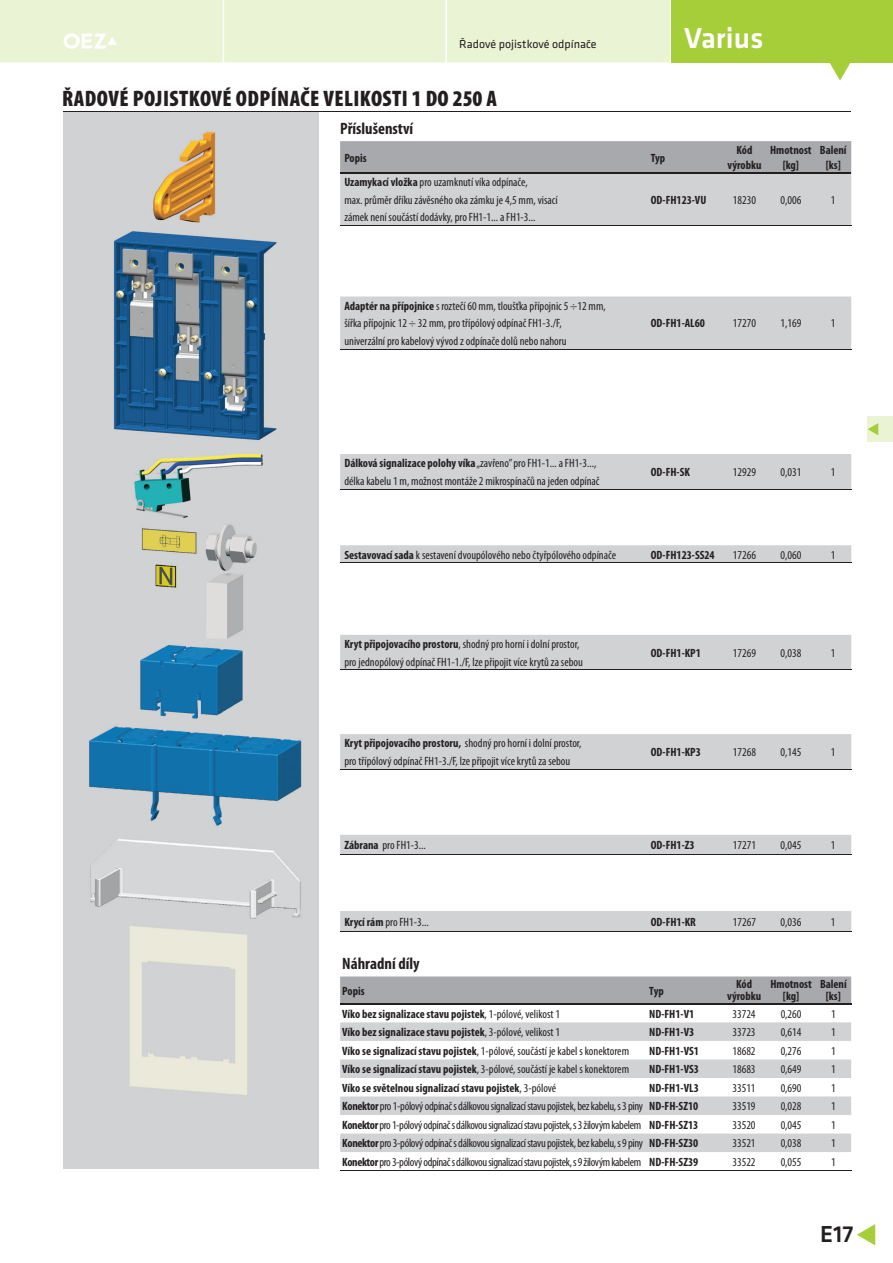
<style>
.page{position:relative;width:893px;height:1263px;background:#fff}
.page>*{position:absolute;margin:0;border:0;box-sizing:border-box;transform-origin:0 0}
.t1{font:500 30px "Klavika";color:#fff}
.t2{font:500 24px "Klavika";color:#231f20}
.t3{font:900 condensed 22.5px "Myriad Pro";letter-spacing:.02em;color:#231f20}
.t4{font:700 condensed 16.5px "Myriad Pro";color:#231f20}
.t5{font:condensed 12px/17.5px "Myriad Pro";color:#231f20}
.t6{font:700 condensed 12px/14.4px "Myriad Pro";color:#231f20;text-align:center}
.t7{font:condensed 12px "Myriad Pro";letter-spacing:-.025em;color:#231f20}
.t8{font:condensed 12px "Myriad Pro";letter-spacing:-.03em;color:#231f20}
.t9{font:12px "Klavika";color:#231f20}
.s1{font-weight:700}
.s2{font-weight:400}
</style>
<div class="page">
<div style="left:64px;top:111px;width:255px;height:1058px;background:#d1d2d4"></div>
<hr style="left:64px;top:111px;width:786px;height:1px;background:#231f20">
<div style="left:340px;top:141px;width:511px;height:31px;background:#a8a9ad"></div>
<svg style="left:340px;top:174px;width:511px;height:757px"></svg>
<hr style="left:340px;top:172px;width:426px;height:2px;background:#231f20">
<hr style="left:340px;top:225px;width:511px;height:1px;background:#231f20">
<hr style="left:340px;top:349px;width:511px;height:1px;background:#231f20">
<hr style="left:340px;top:489px;width:511px;height:1px;background:#231f20">
<hr style="left:340px;top:562px;width:511px;height:1px;background:#231f20">
<hr style="left:340px;top:669px;width:511px;height:1px;background:#231f20">
<hr style="left:340px;top:769px;width:511px;height:1px;background:#231f20">
<hr style="left:340px;top:854px;width:511px;height:1px;background:#231f20">
<hr style="left:340px;top:931px;width:511px;height:1px;background:#231f20">
<hr style="left:766px;top:172px;width:85px;height:2px;background:#231f20">
<img style="left:153px;top:131px;width:63px;height:92px">
<img style="left:134px;top:454px;width:129px;height:64px">
<img style="left:141px;top:524px;width:116px;height:115px">
<img style="left:140px;top:645px;width:103px;height:74px">
<img style="left:89px;top:726px;width:213px;height:100px">
<img style="left:90px;top:839px;width:211px;height:80px">
<img style="left:130px;top:926px;width:118px;height:169px">
<img style="left:113px;top:231px;width:164px;height:210px">
<div style="left:340px;top:977px;width:511px;height:26px;background:#a8a9ad"></div>
<svg style="left:340px;top:1022px;width:511px;height:130px;fill:#d1d2d4"></svg>
<hr style="left:340px;top:1170px;width:307px;height:1px;background:#231f20">
<hr style="left:340px;top:1003px;width:511px;height:2px;background:#231f20">
<hr style="left:647px;top:1170px;width:204px;height:1px;background:#231f20">
<svg style="left:857px;top:1224px;width:18px;height:21px"></svg>
<div style="left:671px;top:0;width:221px;height:62px;background:#a6ce39"></div>
<div style="left:0;top:0;width:670px;height:62px;background:#eaf3d4"></div>
<div style="left:867px;top:416px;width:25px;height:26px;background:#eaf3d4"></div>
<svg style="left:868px;top:423px;width:10px;height:12px"></svg>
<svg style="left:829px;top:62px;width:21px;height:19px"></svg>
<p class="t9" style="left:459px;top:37px;width:139px">Řadové pojistkové odpínače</p>
<h1 class="t1" style="left:684px;top:20px;width:81px">Varius</h1>
<h3 class="t3" style="left:62px;top:85px;width:436px">ŘADOVÉ POJISTKOVÉ ODPÍNAČE VELIKOSTI 1 DO 250 A</h3>
<h3 class="t4" style="left:340px;top:122px;width:75px">Příslušenství</h3>
<p class="t6" style="left:344px;top:151px;width:24px">Popis</p>
<p class="t6" style="left:650px;top:151px;width:16px">Typ</p>
<p class="t6" style="left:727px;top:144px;width:36px">Kód výrobku</p>
<p class="t6" style="left:770px;top:144px;width:43px">Hmotnost [kg]</p>
<p class="t6" style="left:819px;top:144px;width:28px">Balení [ks]</p>
<p class="t5" style="left:344px;top:174px;width:215px"><span class="s1">Uzamykací vložka</span> pro uzamknutí víka odpínače,<br>max. průměr dříku závěsného oka zámku je 4,5 mm, visací</p>
<p class="t6" style="left:650px;top:193px;width:57px">OD-FH123-VU</p>
<p class="t5" style="left:732px;top:192px;width:25px">18230</p>
<p class="t5" style="left:780px;top:192px;width:22px">0,006</p>
<p class="t5" style="left:831px;top:192px;width:6px">1</p>
<p class="t5" style="left:344px;top:209px;width:193px">zámek není součástí dodávky, pro FH1-1... a FH1-3...</p>
<p class="t5" style="left:344px;top:298px;width:263px"><span class="s1">Adaptér na přípojnice</span> s roztečí 60 mm, tloušťka přípojnic 5 ÷12 mm, šířka přípojnic 12 ÷ 32 mm, pro třípólový odpínač FH1-3./F,</p>
<p class="t5" style="left:344px;top:333px;width:224px">univerzální pro kabelový vývod z odpínače dolů nebo nahoru</p>
<p class="t5" style="left:344px;top:455px;width:254px"><span class="s1">Dálková signalizace polohy víka</span> „zavřeno” pro FH1-1... a FH1-3...,</p>
<p class="t5" style="left:344px;top:473px;width:257px">délka kabelu 1 m, možnost montáže 2 mikrospínačů na jeden odpínač</p>
<p class="t6" style="left:650px;top:317px;width:56px">OD-FH1-AL60</p>
<p class="t5" style="left:732px;top:315px;width:25px">17270</p>
<p class="t5" style="left:780px;top:315px;width:22px">1,169</p>
<p class="t5" style="left:831px;top:315px;width:6px">1</p>
<p class="t6" style="left:650px;top:466px;width:41px">OD-FH-SK</p>
<p class="t5" style="left:732px;top:464px;width:25px">12929</p>
<p class="t5" style="left:780px;top:464px;width:22px">0,031</p>
<p class="t5" style="left:831px;top:464px;width:6px">1</p>
<p class="t5" style="left:344px;top:547px;width:273px"><span class="s1">Sestavovací sada</span> k sestavení dvoupólového nebo čtyřpólového odpínače</p>
<p class="t6" style="left:650px;top:548px;width:65px">OD-FH123-SS24</p>
<p class="t5" style="left:732px;top:547px;width:25px">17266</p>
<p class="t5" style="left:780px;top:547px;width:22px">0,060</p>
<p class="t5" style="left:831px;top:547px;width:6px">1</p>
<p class="t5" style="left:344px;top:636px;width:236px"><span class="s1">Kryt připojovacího prostoru</span>, shodný pro horní i dolní prostor,</p>
<p class="t5" style="left:344px;top:654px;width:240px">pro jednopólový odpínač FH1-1./F, lze připojit více krytů za sebou</p>
<p class="t5" style="left:344px;top:735px;width:239px"><span class="s1">Kryt připojovacího prostoru,</span> shodný pro horní i dolní prostor,</p>
<p class="t5" style="left:344px;top:753px;width:227px">pro třípólový odpínač FH1-3./F, lze připojit více krytů za sebou</p>
<p class="t6" style="left:650px;top:646px;width:52px">OD-FH1-KP1</p>
<p class="t5" style="left:732px;top:645px;width:25px">17269</p>
<p class="t5" style="left:780px;top:645px;width:22px">0,038</p>
<p class="t5" style="left:831px;top:645px;width:6px">1</p>
<p class="t6" style="left:650px;top:746px;width:52px">OD-FH1-KP3</p>
<p class="t5" style="left:732px;top:744px;width:25px">17268</p>
<p class="t5" style="left:780px;top:744px;width:22px">0,145</p>
<p class="t5" style="left:831px;top:744px;width:6px">1</p>
<p class="t5" style="left:344px;top:837px;width:83px"><span class="s1">Zábrana</span> pro FH1-3...</p>
<p class="t6" style="left:650px;top:839px;width:45px">OD-FH1-Z3</p>
<p class="t5" style="left:732px;top:837px;width:25px">17271</p>
<p class="t5" style="left:780px;top:837px;width:22px">0,045</p>
<p class="t5" style="left:831px;top:837px;width:6px">1</p>
<p class="t5" style="left:344px;top:914px;width:86px"><span class="s1">Krycí rám</span> pro FH1-3...</p>
<p class="t6" style="left:650px;top:915px;width:47px">OD-FH1-KR</p>
<p class="t5" style="left:732px;top:914px;width:25px">17267</p>
<p class="t5" style="left:780px;top:914px;width:22px">0,036</p>
<p class="t5" style="left:831px;top:914px;width:6px">1</p>
<h3 class="t4" style="left:342px;top:957px;width:79px">Náhradní díly</h3>
<p class="t6" style="left:342px;top:984px;width:24px">Popis</p>
<p class="t6" style="left:649px;top:984px;width:16px">Typ</p>
<p class="t6" style="left:727px;top:978px;width:36px;line-height:12px">Kód výrobku</p>
<p class="t6" style="left:770px;top:978px;width:43px;line-height:12px">Hmotnost [kg]</p>
<p class="t6" style="left:820px;top:978px;width:28px;line-height:12px">Balení [ks]</p>
<p class="t6" style="left:342px;top:1007px;width:219px">Víko bez signalizace stavu pojistek<span class="s2">, 1-pólové, velikost 1</span></p>
<p class="t6" style="left:649px;top:1007px;width:46px">ND-FH1-V1</p>
<p class="t5" style="left:732px;top:1006px;width:25px">33724</p>
<p class="t5" style="left:780px;top:1006px;width:22px">0,260</p>
<p class="t5" style="left:831px;top:1006px;width:6px">1</p>
<p class="t6" style="left:342px;top:1026px;width:219px">Víko bez signalizace stavu pojistek<span class="s2">, 3-pólové, velikost 1</span></p>
<p class="t6" style="left:649px;top:1026px;width:46px">ND-FH1-V3</p>
<p class="t5" style="left:732px;top:1024px;width:25px">33723</p>
<p class="t5" style="left:780px;top:1024px;width:22px">0,614</p>
<p class="t5" style="left:831px;top:1024px;width:6px">1</p>
<p class="t5" style="left:342px;top:1043px;width:288px"><span class="s1">Víko se signalizací stavu pojistek</span>, 1-pólové, součástí je kabel s konektorem</p>
<p class="t6" style="left:649px;top:1044px;width:51px">ND-FH1-VS1</p>
<p class="t5" style="left:732px;top:1043px;width:25px">18682</p>
<p class="t5" style="left:780px;top:1043px;width:22px">0,276</p>
<p class="t5" style="left:831px;top:1043px;width:6px">1</p>
<p class="t5" style="left:342px;top:1061px;width:288px"><span class="s1">Víko se signalizací stavu pojistek</span>, 3-pólové, součástí je kabel s konektorem</p>
<p class="t6" style="left:649px;top:1063px;width:51px">ND-FH1-VS3</p>
<p class="t5" style="left:732px;top:1061px;width:25px">18683</p>
<p class="t5" style="left:780px;top:1061px;width:22px">0,649</p>
<p class="t5" style="left:831px;top:1061px;width:6px">1</p>
<p class="t6" style="left:342px;top:1081px;width:215px">Víko se světelnou signalizací stavu pojistek<span class="s2">, 3-pólové</span></p>
<p class="t6" style="left:649px;top:1081px;width:51px">ND-FH1-VL3</p>
<p class="t5" style="left:732px;top:1080px;width:25px">33511</p>
<p class="t5" style="left:780px;top:1080px;width:22px">0,690</p>
<p class="t5" style="left:831px;top:1080px;width:6px">1</p>
<p class="t7" style="left:342px;top:1102px;width:357px"><span class="s1">Konektor</span> pro 1-pólový odpínač s dálkovou signalizací stavu pojistek, bez kabelu, s 3 piny <span class="s1">ND-FH-SZ10</span></p>
<p class="t5" style="left:732px;top:1098px;width:25px">33519</p>
<p class="t5" style="left:780px;top:1098px;width:22px">0,028</p>
<p class="t5" style="left:831px;top:1098px;width:6px">1</p>
<p class="t8" style="left:342px;top:1120px;width:357px"><span class="s1">Konektor</span> pro 1-pólový odpínač s dálkovou signalizací stavu pojistek, s 3 žilovým kabelem <span class="s1">ND-FH-SZ13</span></p>
<p class="t5" style="left:732px;top:1117px;width:25px">33520</p>
<p class="t5" style="left:780px;top:1117px;width:22px">0,045</p>
<p class="t5" style="left:831px;top:1117px;width:6px">1</p>
<p class="t7" style="left:342px;top:1139px;width:357px"><span class="s1">Konektor</span> pro 3-pólový odpínač s dálkovou signalizací stavu pojistek, bez kabelu, s 9 piny <span class="s1">ND-FH-SZ30</span></p>
<p class="t5" style="left:732px;top:1135px;width:25px">33521</p>
<p class="t5" style="left:780px;top:1135px;width:22px">0,038</p>
<p class="t5" style="left:831px;top:1135px;width:6px">1</p>
<p class="t8" style="left:342px;top:1157px;width:357px"><span class="s1">Konektor</span> pro 3-pólový odpínač s dálkovou signalizací stavu pojistek, s 9 žilovým kabelem <span class="s1">ND-FH-SZ39</span></p>
<p class="t5" style="left:732px;top:1154px;width:25px">33522</p>
<p class="t5" style="left:780px;top:1154px;width:22px">0,055</p>
<p class="t5" style="left:831px;top:1154px;width:6px">1</p>
<h2 class="t2" style="left:820px;top:1220px;width:35px">E17</h2>
</div>
